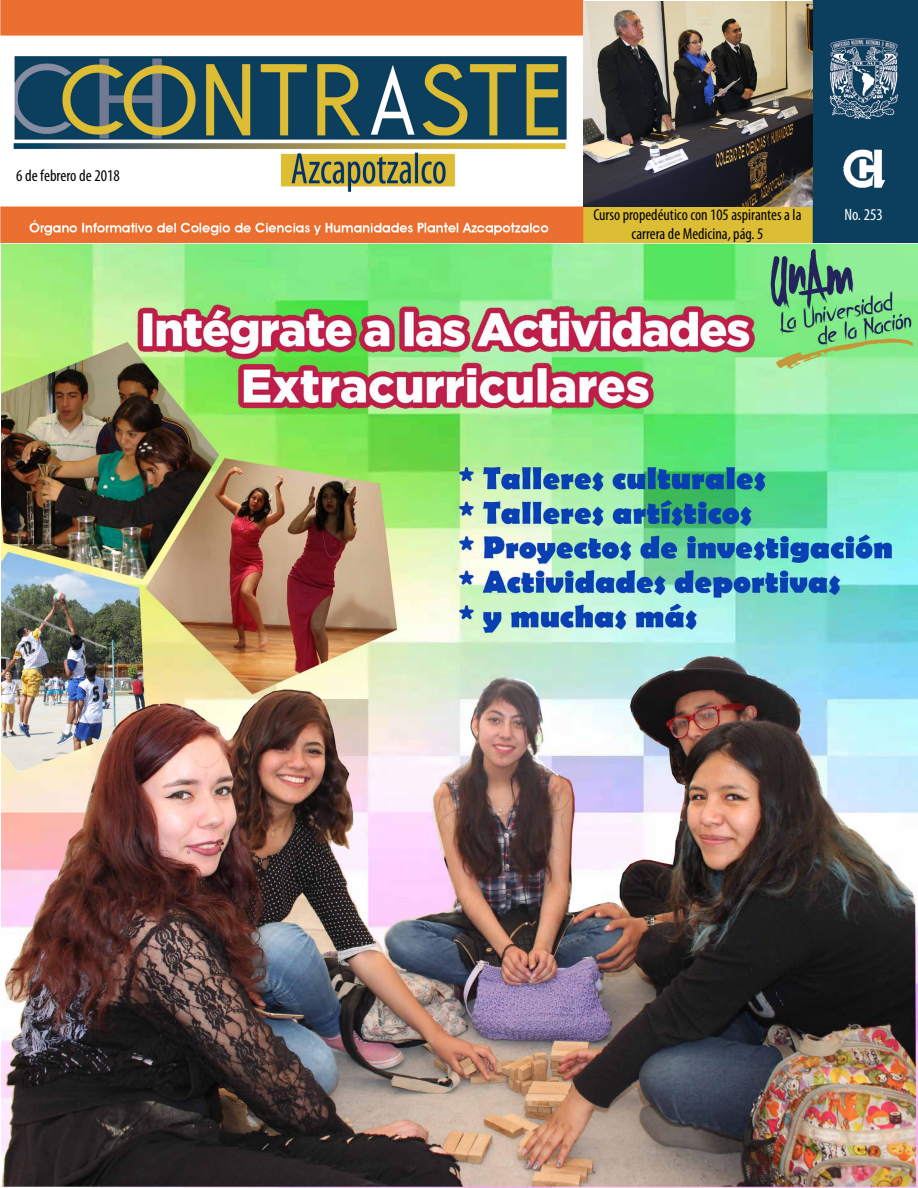
<style>
.page{position:relative;width:918px;height:1188px;background:#fff}
.page>*{position:absolute;margin:0;border:0;box-sizing:border-box;transform-origin:0 0}
.t1{font:condensed 16.5px "Myriad Pro";color:#000}
.t2{font:condensed 16.5px "Myriad Pro";color:#fff}
.t3{font:condensed 16.05px/19.5px "Myriad Pro";color:#000;text-align:center}
.s1{font-style:italic}
</style>
<div class="page">
<img style="left:0;top:0;width:918px;height:1188px">
<img style="left:583px;top:1px;width:229px;height:206px">
<p class="t1" style="left:16px;top:166px;width:105px">6 de febrero de 2018</p>
<p class="t3" style="left:593px;top:205px;width:210px">Curso propedéutico con 105 aspirantes a la carrera de Medicina<span class="s1">,</span>pág. 5</p>
<p class="t2" style="left:845px;top:205px;width:40px">No. 253</p>
</div>
